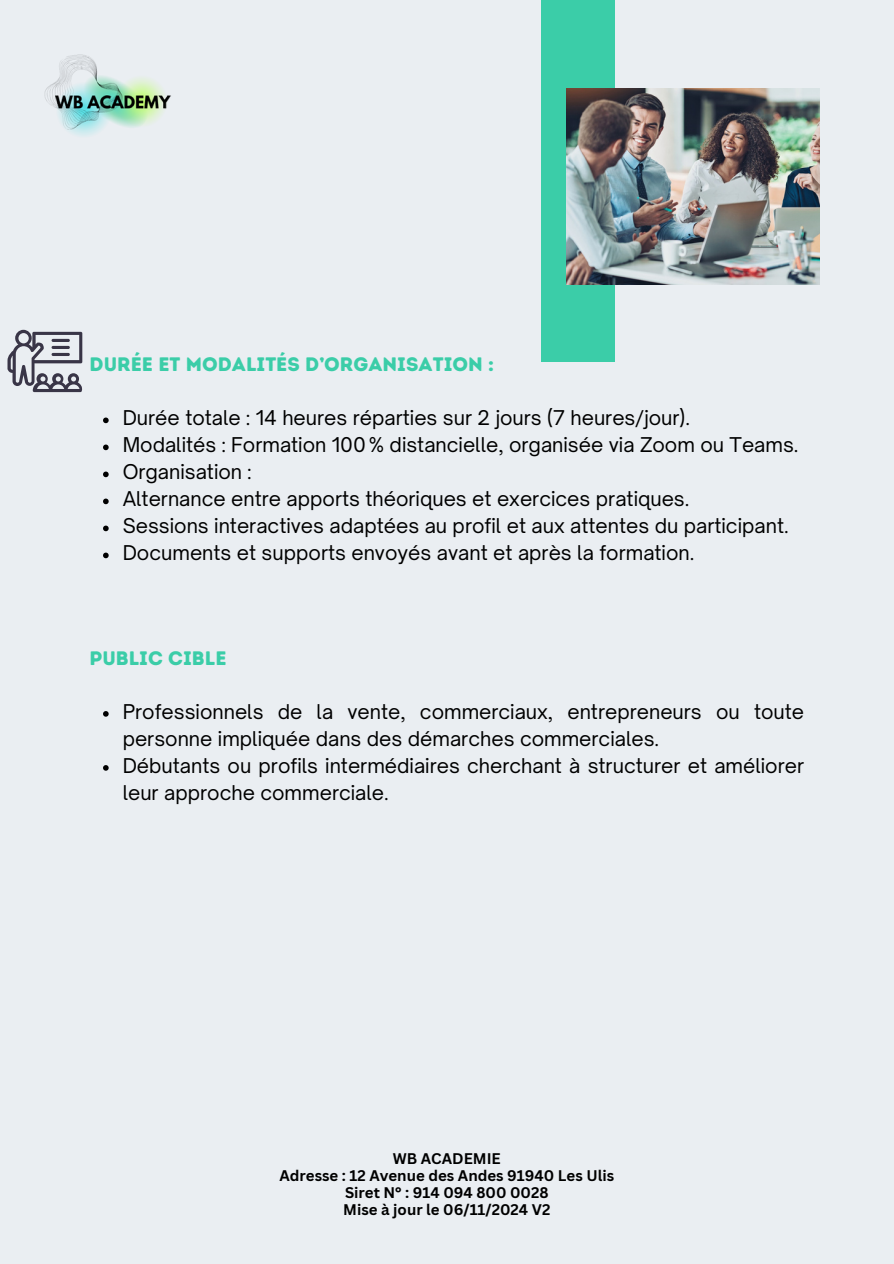
<style>
.page{position:relative;width:894px;height:1264px;background:#fff}
.page>*{position:absolute;margin:0;border:0;box-sizing:border-box;transform-origin:0 0}
.t1{font:19.5px/27px "Open Sauce One";color:#000}
.t2{font:19.5px "Intro Rust Base";color:#3bcda8}
.t3{font:700 15px "Canva Sans";color:#000}
</style>
<div class="page">
<div style="left:0;top:0;width:893px;height:1263px;background:#eaeef2"></div>
<div style="left:541px;top:0;width:73px;height:361px;background:#3bcda8"></div>
<img style="left:567px;top:89px;width:252px;height:196px">
<svg style="left:7px;top:330px;width:75px;height:62px"></svg>
<hr style="left:52px;top:339px;width:18px;height:3px;background:#393547;border-radius:2px">
<hr style="left:52px;top:346px;width:18px;height:3px;background:#393547;border-radius:2px">
<hr style="left:52px;top:353px;width:18px;height:3px;background:#393547;border-radius:2px">
<svg style="left:103px;top:417px;width:6px;height:6px"></svg>
<svg style="left:103px;top:444px;width:6px;height:6px"></svg>
<svg style="left:103px;top:471px;width:6px;height:6px"></svg>
<svg style="left:103px;top:498px;width:6px;height:6px"></svg>
<svg style="left:103px;top:525px;width:6px;height:6px"></svg>
<svg style="left:103px;top:552px;width:6px;height:6px"></svg>
<img style="left:44px;top:54px;width:127px;height:82px">
<svg style="left:103px;top:711px;width:6px;height:5px"></svg>
<svg style="left:103px;top:765px;width:6px;height:5px"></svg>
<p class="t2" style="left:89px;top:353px;width:406px">DURÉE ET MODALITÉS D’ORGANISATION :</p>
<p class="t1" style="left:123px;top:404px;width:568px">Durée totale : 14 heures réparties sur 2 jours (7 heures/jour).</p>
<h1 class="t1" style="left:123px;top:431px;width:677px">Modalités : Formation 100% distancielle, organisée via Zoom ou Teams.</h1>
<p class="t1" style="left:123px;top:458px;width:130px">Organisation :</p>
<p class="t1" style="left:123px;top:485px;width:568px">Alternance entre apports théoriques et exercices pratiques.</p>
<p class="t1" style="left:123px;top:512px;width:667px">Sessions interactives adaptées au profil et aux attentes du participant.</p>
<p class="t1" style="left:123px;top:539px;width:573px">Documents et supports envoyés avant et après la formation.</p>
<p class="t2" style="left:89px;top:646px;width:138px">PUBLIC CIBLE</p>
<p class="t1" style="left:123px;top:698px;width:682px">Professionnels de la vente, commerciaux, entrepreneurs ou toute personne impliquée dans des démarches commerciales.</p>
<p class="t1" style="left:123px;top:752px;width:682px">Débutants ou profils intermédiaires cherchant à structurer et améliorer leur approche commerciale.</p>
<p class="t3" style="left:392px;top:1148px;width:109px">WB ACADEMIE</p>
<p class="t3" style="left:279px;top:1165px;width:336px">Adresse : 12 Avenue des Andes 91940 Les Ulis</p>
<h1 class="t3" style="left:345px;top:1181px;width:205px">Siret N° : 914 094 800 0028</h1>
<p class="t3" style="left:343px;top:1198px;width:208px">Mise à jour le 06/11/2024 V2</p>
</div>
